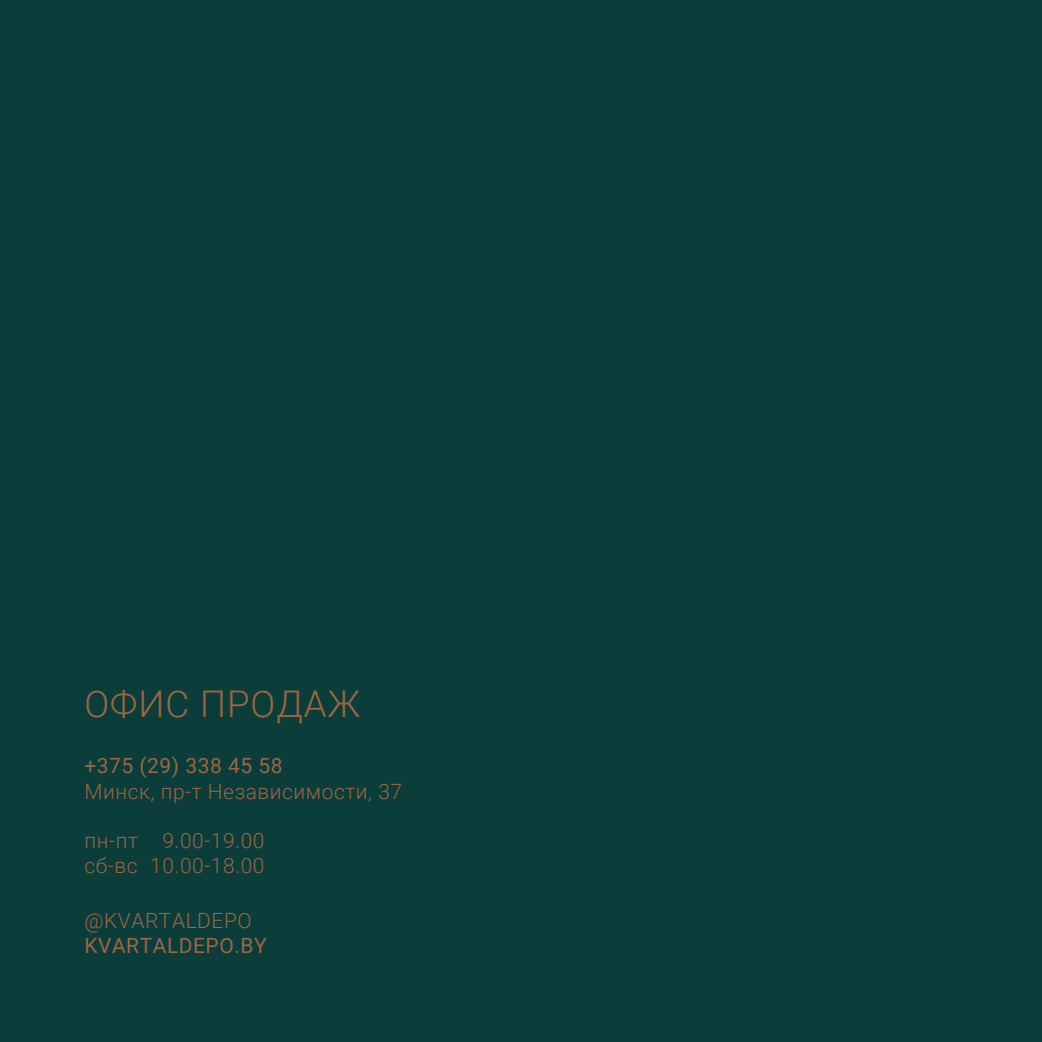
<style>
.page{position:relative;width:1042px;height:1042px;background:#0b3d3b}
.page>*{position:absolute;margin:0;border:0;box-sizing:border-box;transform-origin:0 0}
.t1{font:300 36.75px "Roboto";letter-spacing:.025em;color:#9d6643}
.t2{font:300 21px/25.2px "Roboto";letter-spacing:.025em;color:#9d6643}
.t3{font:21px "Roboto";letter-spacing:.025em;color:#9d6643}
</style>
<div class="page">
<h1 class="t1" style="left:84px;top:678px;width:277px">ОФИС ПРОДАЖ</h1>
<p class="t3" style="left:84px;top:751px;width:200px">+375 (29) 338 45 58</p>
<p class="t2" style="left:84px;top:777px;width:319px">Минск, пр-т Независимости, 37</p>
<p class="t2" style="left:84px;top:827px;width:55px">пн-пт сб-вс</p>
<p class="t2" style="left:84px;top:907px;width:169px">@KVARTALDEPO</p>
<p class="t3" style="left:84px;top:931px;width:184px">KVARTALDEPO.BY</p>
<p class="t2" style="left:150px;top:827px;width:116px;text-align:center">9.00-19.00<br>10.00-18.00</p>
</div>
